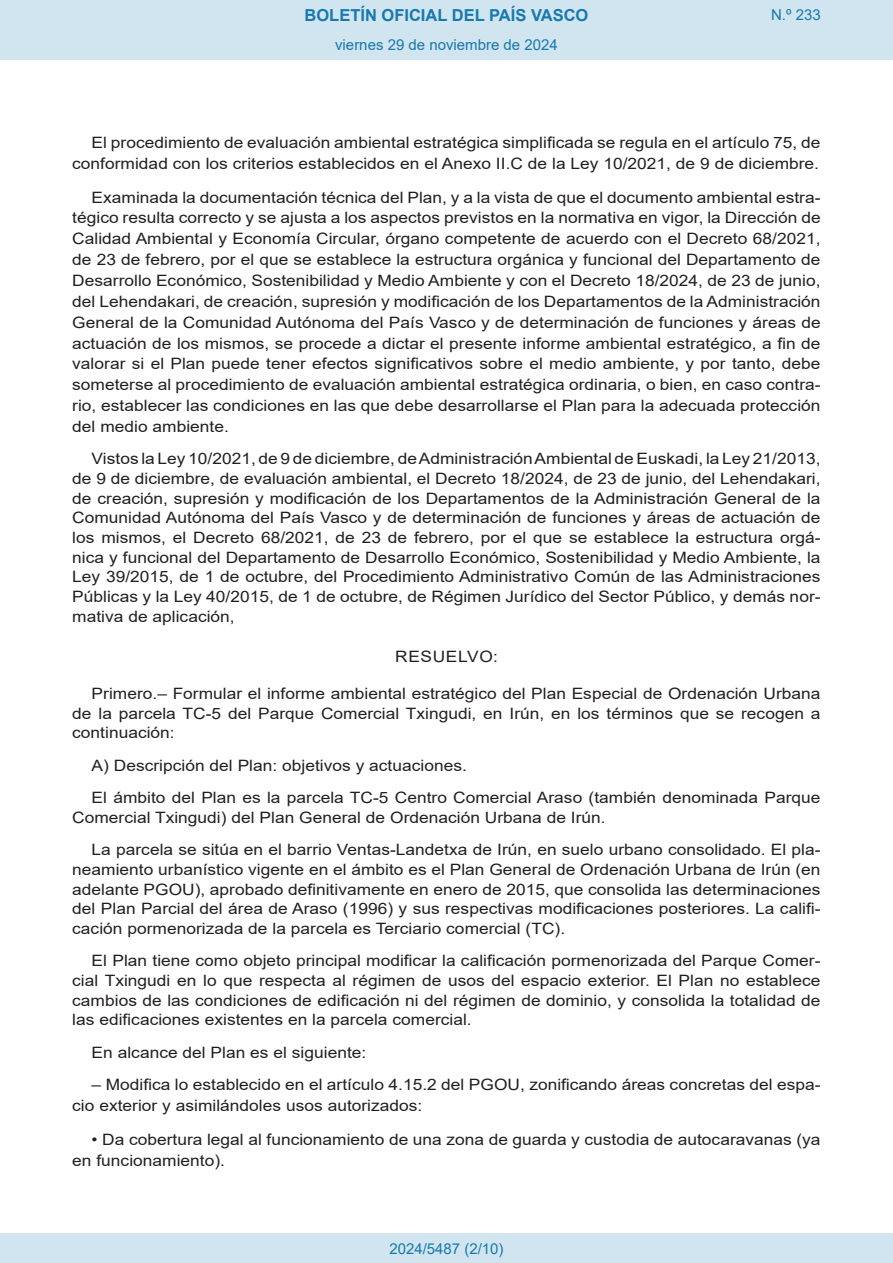
<style>
.page{position:relative;width:893px;height:1263px;background:#fff}
.page>*{position:absolute;margin:0;border:0;box-sizing:border-box;transform-origin:0 0}
.t1{font:700 16.5px "Arial";color:#1879ad}
.BOPVDetalle{font:15.6px/19.6px "Arial";color:#231f20;text-align:justify;scale:1.11 1}
.BOPVClave{font:15.6px "Arial";letter-spacing:.035em;color:#231f20;scale:1.11 1}
.Paginacion_Centro{font:15px "Arial";color:#1879ad}
</style>
<div class="page">
<div style="left:0;top:0;width:893px;height:60px;background:#d0e5f0"></div>
<div style="left:0;top:1233px;width:893px;height:30px;background:#d0e5f0"></div>
<p class="t1" style="left:305px;top:3px;width:285px">BOLETÍN OFICIAL DEL PAÍS VASCO</p>
<p class="Paginacion_Centro" style="left:335px;top:35px;width:224px">viernes 29 de noviembre de 2024</p>
<p class="Paginacion_Centro" style="left:771px;top:5px;width:51px">N.º 233</p>
<p class="BOPVDetalle" style="left:72px;top:132px;width:676px;line-height:20.9px;text-align:right">El procedimiento de evaluación ambiental estratégica simplificada se regula en el artículo 75, de conformidad con los criterios establecidos en el Anexo II.C de la Ley 10/2021, de 9 de diciembre.</p>
<p class="BOPVDetalle" style="left:72px;top:187px;width:676px;line-height:20.9px;text-indent:19px">Examinada la documentación técnica del Plan, y a la vista de que el documento ambiental estra&shy;tégico resulta correcto y se ajusta a los aspectos previstos en la normativa en vigor, la Dirección de Calidad Ambiental y Economía Circular, órgano competente de acuerdo con el Decreto 68/2021, de 23 de febrero, por el que se establece la estructura orgánica y funcional del Departamento de Desarrollo Económico, Sostenibilidad y Medio Ambiente y con el Decreto 18/2024, de 23 de junio, del Lehendakari, de creación, supresión y modificación de los Departamentos de la Administración General de la Comunidad Autónoma del País Vasco y de determinación de funciones y áreas de actuación de los mismos, se procede a dictar el presente informe ambiental estratégico, a fin de valorar si el Plan puede tener efectos significativos sobre el medio ambiente, y por tanto, debe someterse al procedimiento de evaluación ambiental estratégica ordinaria, o bien, en caso contra&shy;rio, establecer las condiciones en las que debe desarrollarse el Plan para la adecuada protección del medio ambiente.</p>
<p class="BOPVDetalle" style="left:72px;top:449px;width:676px;text-indent:19px">Vistos la Ley 10/2021, de 9 de diciembre, de Administración Ambiental de Euskadi, la Ley 21/2013, de 9 de diciembre, de evaluación ambiental, el Decreto 18/2024, de 23 de junio, del Lehendakari, de creación, supresión y modificación de los Departamentos de la Administración General de la Comunidad Autónoma del País Vasco y de determinación de funciones y áreas de actuación de los mismos, el Decreto 68/2021, de 23 de febrero, por el que se establece la estructura orgá&shy;nica y funcional del Departamento de Desarrollo Económico, Sostenibilidad y Medio Ambiente, la Ley 39/2015, de 1 de octubre, del Procedimiento Administrativo Común de las Administraciones Públicas y la Ley 40/2015, de 1 de octubre, de Régimen Jurídico del Sector Público, y demás nor&shy;mativa de aplicación,</p>
<p class="BOPVClave" style="left:395px;top:646px;width:94px">RESUELVO:</p>
<p class="BOPVDetalle" style="left:72px;top:684px;width:676px;text-indent:19px">Primero.– Formular el informe ambiental estratégico del Plan Especial de Ordenación Urbana de la parcela TC-5 del Parque Comercial Txingudi, en Irún, en los términos que se recogen a continuación:</p>
<p class="BOPVDetalle" style="left:92px;top:755px;width:340px">A) Descripción del Plan: objetivos y actuaciones.</p>
<p class="BOPVDetalle" style="left:72px;top:788px;width:676px;text-indent:19px">El ámbito del Plan es la parcela TC-5 Centro Comercial Araso (también denominada Parque<br>Comercial Txingudi) del Plan General de Ordenación Urbana de Irún.</p>
<p class="BOPVDetalle" style="left:72px;top:840px;width:676px;text-indent:19px">La parcela se sitúa en el barrio Ventas-Landetxa de Irún, en suelo urbano consolidado. El pla&shy;neamiento urbanístico vigente en el ámbito es el Plan General de Ordenación Urbana de Irún (en adelante PGOU), aprobado definitivamente en enero de 2015, que consolida las determinaciones del Plan Parcial del área de Araso (1996) y sus respectivas modificaciones posteriores. La califi&shy;cación pormenorizada de la parcela es Terciario comercial (TC).</p>
<p class="BOPVDetalle" style="left:72px;top:951px;width:676px;text-indent:19px">El Plan tiene como objeto principal modificar la calificación pormenorizada del Parque Comer&shy;cial Txingudi en lo que respecta al régimen de usos del espacio exterior. El Plan no establece cambios de las condiciones de edificación ni del régimen de dominio, y consolida la totalidad de las edificaciones existentes en la parcela comercial.</p>
<p class="BOPVDetalle" style="left:92px;top:1042px;width:249px">En alcance del Plan es el siguiente:</p>
<p class="BOPVDetalle" style="left:72px;top:1074px;width:676px;line-height:20.9px;text-indent:19px">– Modifica lo establecido en el artículo 4.15.2 del PGOU, zonificando áreas concretas del espa&shy;cio exterior y asimilándoles usos autorizados:</p>
<p class="BOPVDetalle" style="left:72px;top:1129px;width:676px;line-height:21px;text-indent:19px">• Da cobertura legal al funcionamiento de una zona de guarda y custodia de autocaravanas (ya en funcionamiento).</p>
<p class="Paginacion_Centro" style="left:389px;top:1238px;width:116px">2024/5487 (2/10)</p>
</div>
